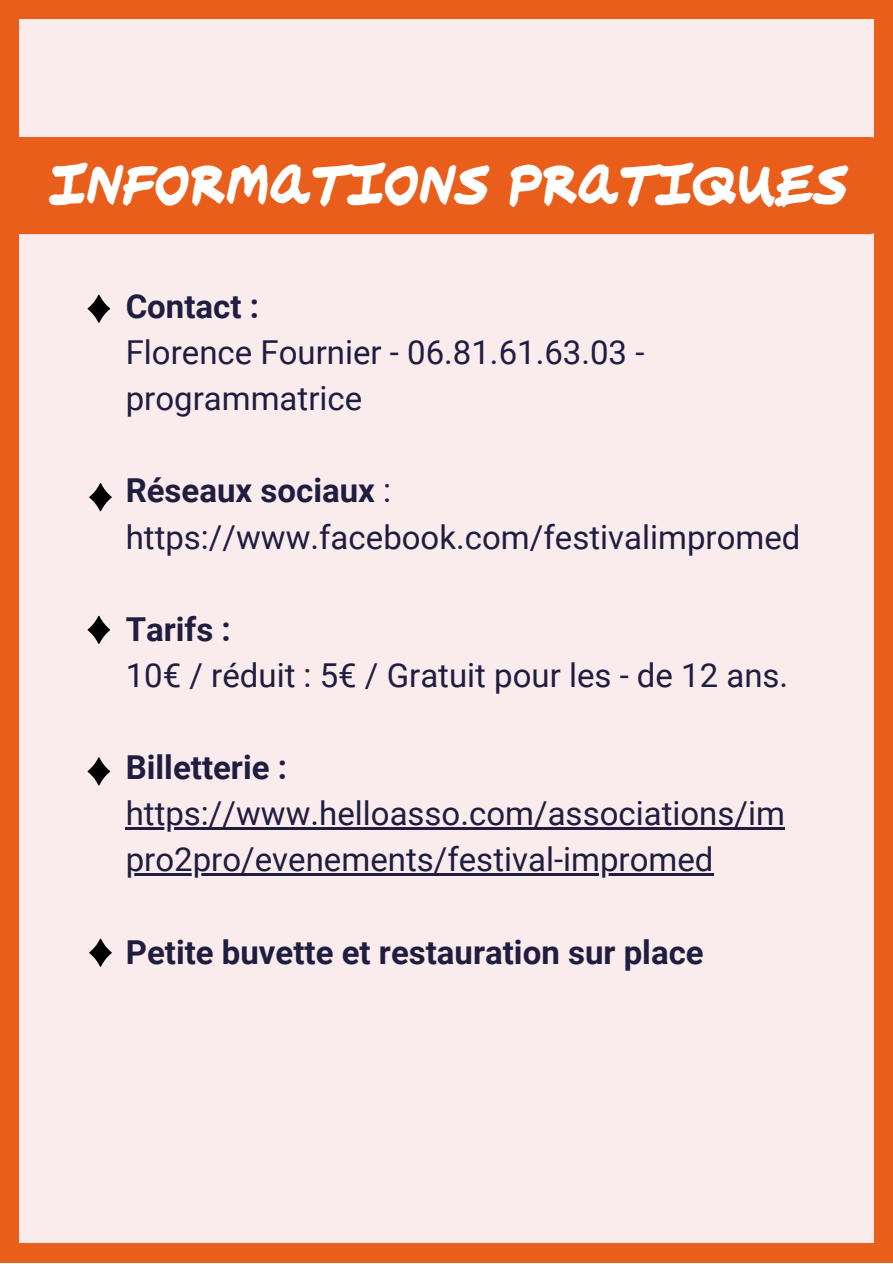
<style>
.page{position:relative;width:893px;height:1264px;background:#fff}
.page>*{position:absolute;margin:0;border:0;box-sizing:border-box;transform-origin:0 0}
.t1{font:33px/46px "Roboto";color:#1f1e40}
.t2{font:700 33px "Roboto";color:#1f1e40}
.t3{font:30px "Big Fat Marker";color:#fff}
.s1{font-weight:700}
</style>
<div class="page">
<div style="left:0;top:0;width:892px;height:1262px;background:linear-gradient(to right,#ea6526,#ea6526)"></div>
<div style="left:19px;top:19px;width:854px;height:1223px;background:#faeced"></div>
<hr style="left:126px;top:827px;width:658px;height:2px;background:#1f1e40">
<hr style="left:126px;top:873px;width:587px;height:2px;background:#1f1e40">
<div style="left:0;top:137px;width:892px;height:97px;background:#e95e1b"></div>
<svg style="left:88px;top:295px;width:22px;height:28px"></svg>
<svg style="left:89px;top:483px;width:23px;height:28px"></svg>
<svg style="left:88px;top:616px;width:22px;height:28px"></svg>
<svg style="left:88px;top:757px;width:22px;height:28px"></svg>
<svg style="left:89px;top:938px;width:23px;height:28px"></svg>
<p class="t3" style="left:50px;top:174px;width:800px">INFORMATIONS PRATIQUES</p>
<p class="t2" style="left:126px;top:287px;width:135px">Contact :</p>
<p class="t1" style="left:126px;top:330px;width:520px">Florence Fournier - 06.81.61.63.03 - programmatrice</p>
<p class="t1" style="left:126px;top:468px;width:676px"><span class="s1">Réseaux sociaux</span> : https://www.facebook.com/festivalimpromed</p>
<p class="t2" style="left:126px;top:610px;width:107px">Tarifs :</p>
<p class="t1" style="left:126px;top:652px;width:664px">10€ / réduit : 5€ / Gratuit pour les - de 12 ans.</p>
<p class="t2" style="left:126px;top:748px;width:163px">Billetterie :</p>
<p class="t1" style="left:126px;top:790px;width:660px">https://www.helloasso.com/associations/im pro2pro/evenements/festival-impromed</p>
<p class="t2" style="left:126px;top:932px;width:579px">Petite buvette et restauration sur place</p>
</div>
